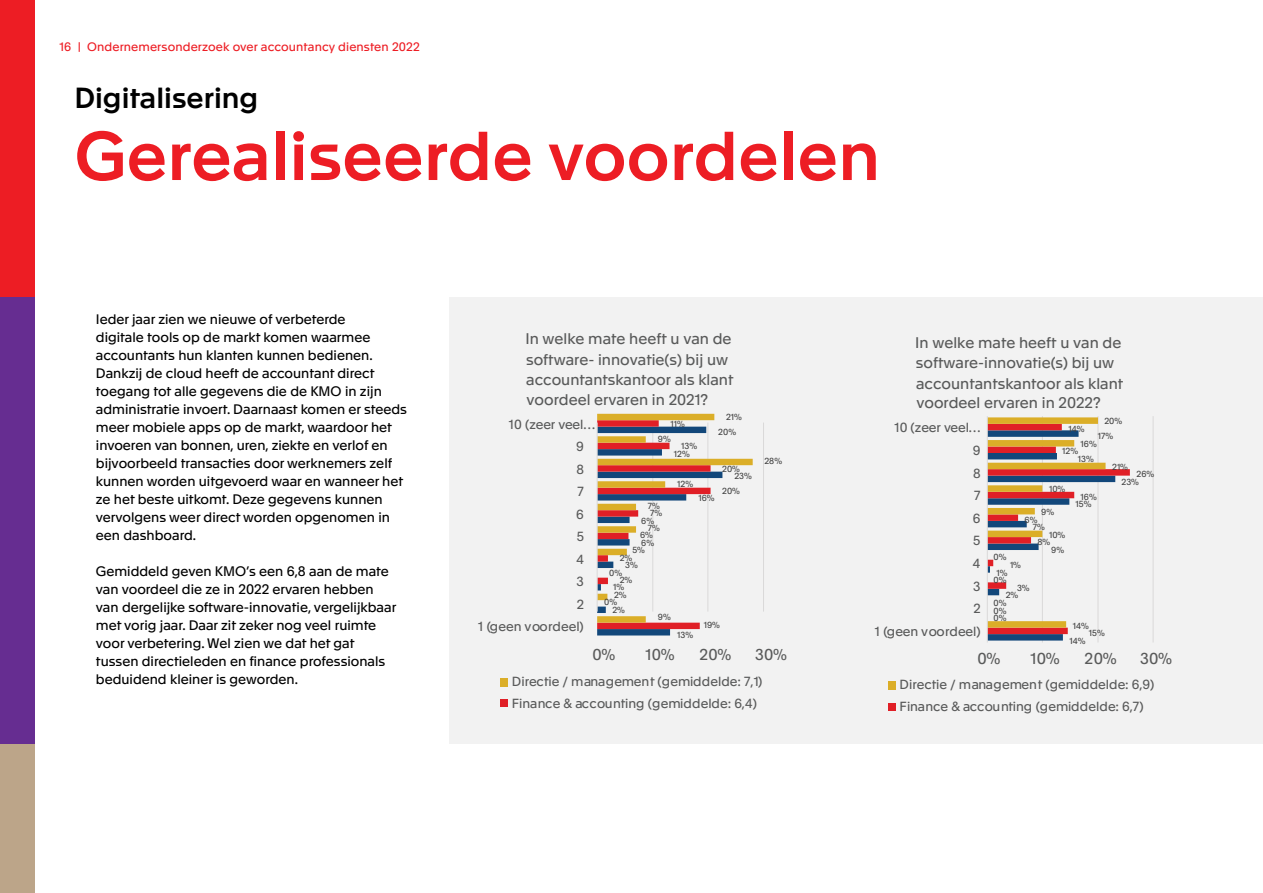
<style>
.page{position:relative;width:1263px;height:893px;background:#fff}
.page>*{position:absolute;margin:0;border:0;box-sizing:border-box;transform-origin:0 0}
.t1{font:500 67.5px "Apax";color:#ed1d24}
.t2{font:500 28.5px "Apax";color:#000}
.t3{font:15.45px "Apax";letter-spacing:.02em;color:#595a5a}
.t4{font:15.15px/20.1px "Apax";color:#595a5a}
.t5{font:13.5px/18px "Apax";color:#000}
.t6{font:12.9px/21.6px "Apax";letter-spacing:-.01em;color:#595a5a}
.t7{font:12px "Apax";letter-spacing:.01em;color:#ed1d24}
.t8{font:8.7px "Apax";color:#414141}
</style>
<div class="page">
<div style="left:0;top:0;width:35px;height:298px;background:#ed1d24"></div>
<div style="left:0;top:298px;width:35px;height:446px;background:#662d91"></div>
<div style="left:0;top:744px;width:35px;height:149px;background:#bca589"></div>
<div style="left:449px;top:298px;width:814px;height:446px;background:#f2f2f2"></div>
<hr style="left:1042px;top:416px;width:1px;height:226px;background:#dad9d9">
<hr style="left:1097px;top:416px;width:1px;height:226px;background:#dad9d9">
<hr style="left:1153px;top:416px;width:1px;height:226px;background:#dad9d9">
<svg style="left:988px;top:417px;width:142px;height:224px"></svg>
<hr style="left:987px;top:416px;width:1px;height:226px;background:#dad9d9">
<div style="left:888px;top:681px;width:8px;height:8px;background:#dbae28"></div>
<div style="left:888px;top:703px;width:8px;height:7px;background:#e01f26"></div>
<hr style="left:763px;top:423px;width:1px;height:189px;background:#dad9d9">
<svg style="left:597px;top:414px;width:156px;height:221px"></svg>
<hr style="left:597px;top:423px;width:1px;height:189px;background:#dad9d9">
<div style="left:500px;top:678px;width:8px;height:8px;background:#dbae28"></div>
<div style="left:500px;top:700px;width:8px;height:7px;background:#e01f26"></div>
<p class="t7" style="left:60px;top:38px;width:362px">16 | Ondernemersonderzoek over accountancy diensten 2022</p>
<h2 class="t2" style="left:74px;top:77px;width:185px">Digitalisering</h2>
<h1 class="t1" style="left:74px;top:107px;width:807px">Gerealiseerde voordelen</h1>
<p class="t5" style="left:96px;top:309px;width:313px">Ieder jaar zien we nieuwe of verbeterde<br>digitale tools op de markt komen waarmee accountants hun klanten kunnen bedienen.<br>Dankzij de cloud heeft de accountant direct toegang tot alle gegevens die de KMO in zijn administratie invoert. Daarnaast komen er steeds meer mobiele apps op de markt, waardoor het invoeren van bonnen, uren, ziekte en verlof en bijvoorbeeld transacties door werknemers zelf kunnen worden uitgevoerd waar en wanneer het ze het beste uitkomt. Deze gegevens kunnen vervolgens weer direct worden opgenomen in een dashboard.</p>
<p class="t5" style="left:96px;top:561px;width:302px">Gemiddeld geven KMO’s een 6,8 aan de mate van voordeel die ze in 2022 ervaren hebben van dergelijke software-innovatie, vergelijkbaar met vorig jaar. Daar zit zeker nog veel ruimte voor verbetering. Wel zien we dat het gat tussen directieleden en finance professionals beduidend kleiner is geworden.</p>
<p class="t4" style="left:525px;top:328px;width:209px">In welke mate heeft u van de software- innovatie(s) bij uw accountantskantoor als klant voordeel ervaren in 2021?</p>
<p class="t6" style="left:509px;top:412px;width:88px">10 (zeer veel…</p>
<p class="t6" style="left:576px;top:435px;width:9px">9</p>
<p class="t8" style="left:671px;top:418px;width:16px">11%</p>
<p class="t8" style="left:658px;top:433px;width:14px">9%</p>
<p class="t8" style="left:681px;top:440px;width:17px">13%</p>
<p class="t8" style="left:674px;top:448px;width:17px">12%</p>
<p class="t8" style="left:726px;top:410px;width:17px">21%</p>
<p class="t8" style="left:718px;top:425px;width:19px">20%</p>
<p class="t6" style="left:576px;top:457px;width:9px">8</p>
<p class="t6" style="left:578px;top:480px;width:8px">7</p>
<p class="t6" style="left:576px;top:502px;width:9px">6</p>
<p class="t6" style="left:577px;top:525px;width:9px">5</p>
<p class="t6" style="left:576px;top:547px;width:9px">4</p>
<p class="t6" style="left:577px;top:570px;width:9px">3</p>
<p class="t6" style="left:577px;top:592px;width:9px">2</p>
<p class="t6" style="left:478px;top:615px;width:107px">1 (geen voordeel)</p>
<p class="t8" style="left:722px;top:462px;width:19px">20%</p>
<p class="t8" style="left:734px;top:470px;width:19px">23%</p>
<p class="t8" style="left:677px;top:477px;width:17px">12%</p>
<p class="t8" style="left:722px;top:485px;width:19px">20%</p>
<p class="t8" style="left:698px;top:492px;width:18px">16%</p>
<p class="t8" style="left:648px;top:500px;width:13px">7%</p>
<p class="t8" style="left:650px;top:507px;width:13px">7%</p>
<p class="t8" style="left:641px;top:514px;width:14px">6%</p>
<p class="t8" style="left:648px;top:522px;width:13px">7%</p>
<p class="t8" style="left:640px;top:529px;width:14px">6%</p>
<p class="t8" style="left:641px;top:537px;width:14px">6%</p>
<p class="t8" style="left:632px;top:544px;width:14px">5%</p>
<p class="t8" style="left:620px;top:551px;width:14px">2%</p>
<p class="t8" style="left:625px;top:559px;width:14px">3%</p>
<p class="t8" style="left:609px;top:566px;width:14px">0%</p>
<p class="t8" style="left:620px;top:574px;width:14px">2%</p>
<p class="t8" style="left:613px;top:581px;width:13px">1%</p>
<p class="t8" style="left:614px;top:589px;width:14px">2%</p>
<p class="t8" style="left:604px;top:596px;width:14px">0%</p>
<p class="t8" style="left:612px;top:603px;width:14px">2%</p>
<p class="t8" style="left:658px;top:611px;width:14px">9%</p>
<p class="t8" style="left:704px;top:618px;width:18px">19%</p>
<p class="t8" style="left:677px;top:629px;width:17px">13%</p>
<p class="t8" style="left:764px;top:455px;width:19px">28%</p>
<p class="t3" style="left:592px;top:644px;width:24px">0%</p>
<p class="t3" style="left:645px;top:644px;width:31px">10%</p>
<p class="t3" style="left:700px;top:644px;width:33px">20%</p>
<p class="t3" style="left:755px;top:644px;width:33px">30%</p>
<p class="t6" style="left:512px;top:670px;width:252px">Directie / management (gemiddelde: 7,1)<br>Finance &amp; accounting (gemiddelde: 6,4)</p>
<p class="t4" style="left:915px;top:331px;width:209px">In welke mate heeft u van de software-innovatie(s) bij uw accountantskantoor als klant voordeel ervaren in 2022?</p>
<p class="t6" style="left:894px;top:416px;width:88px">10 (zeer veel…</p>
<p class="t6" style="left:973px;top:439px;width:9px">9</p>
<p class="t6" style="left:973px;top:461px;width:9px">8</p>
<p class="t6" style="left:974px;top:484px;width:8px">7</p>
<p class="t6" style="left:973px;top:507px;width:9px">6</p>
<p class="t6" style="left:973px;top:529px;width:9px">5</p>
<p class="t6" style="left:973px;top:552px;width:9px">4</p>
<p class="t6" style="left:973px;top:575px;width:9px">3</p>
<p class="t6" style="left:973px;top:597px;width:9px">2</p>
<p class="t6" style="left:875px;top:620px;width:107px">1 (geen voordeel)</p>
<p class="t8" style="left:1104px;top:415px;width:19px">20%</p>
<p class="t8" style="left:1068px;top:422px;width:18px">14%</p>
<p class="t8" style="left:1098px;top:430px;width:17px">17%</p>
<p class="t8" style="left:1080px;top:437px;width:18px">16%</p>
<p class="t8" style="left:1062px;top:445px;width:17px">12%</p>
<p class="t8" style="left:1078px;top:453px;width:17px">13%</p>
<p class="t8" style="left:1112px;top:460px;width:17px">21%</p>
<p class="t8" style="left:1136px;top:468px;width:19px">26%</p>
<p class="t8" style="left:1121px;top:475px;width:19px">23%</p>
<p class="t8" style="left:1049px;top:483px;width:18px">10%</p>
<p class="t8" style="left:1080px;top:491px;width:18px">16%</p>
<p class="t8" style="left:1075px;top:498px;width:17px">15%</p>
<p class="t8" style="left:1041px;top:506px;width:14px">9%</p>
<p class="t8" style="left:1025px;top:513px;width:14px">6%</p>
<p class="t8" style="left:1033px;top:521px;width:13px">7%</p>
<p class="t8" style="left:1049px;top:528px;width:18px">10%</p>
<p class="t8" style="left:1037px;top:536px;width:14px">8%</p>
<p class="t8" style="left:1051px;top:544px;width:14px">9%</p>
<p class="t8" style="left:993px;top:551px;width:14px">0%</p>
<p class="t8" style="left:1010px;top:559px;width:13px">1%</p>
<p class="t8" style="left:996px;top:566px;width:13px">1%</p>
<p class="t8" style="left:993px;top:574px;width:14px">0%</p>
<p class="t8" style="left:1017px;top:581px;width:14px">3%</p>
<p class="t8" style="left:1006px;top:589px;width:14px">2%</p>
<p class="t8" style="left:993px;top:597px;width:14px">0%</p>
<p class="t8" style="left:994px;top:604px;width:14px">0%</p>
<p class="t8" style="left:993px;top:612px;width:14px">0%</p>
<p class="t8" style="left:1073px;top:619px;width:18px">14%</p>
<p class="t8" style="left:1089px;top:627px;width:17px">15%</p>
<p class="t8" style="left:1069px;top:635px;width:18px">14%</p>
<p class="t3" style="left:977px;top:647px;width:24px">0%</p>
<p class="t3" style="left:1030px;top:647px;width:31px">10%</p>
<p class="t3" style="left:1084px;top:647px;width:34px">20%</p>
<p class="t3" style="left:1140px;top:647px;width:34px">30%</p>
<p class="t6" style="left:899px;top:673px;width:256px">Directie / management (gemiddelde: 6,9)<br>Finance &amp; accounting (gemiddelde: 6,7)</p>
</div>
